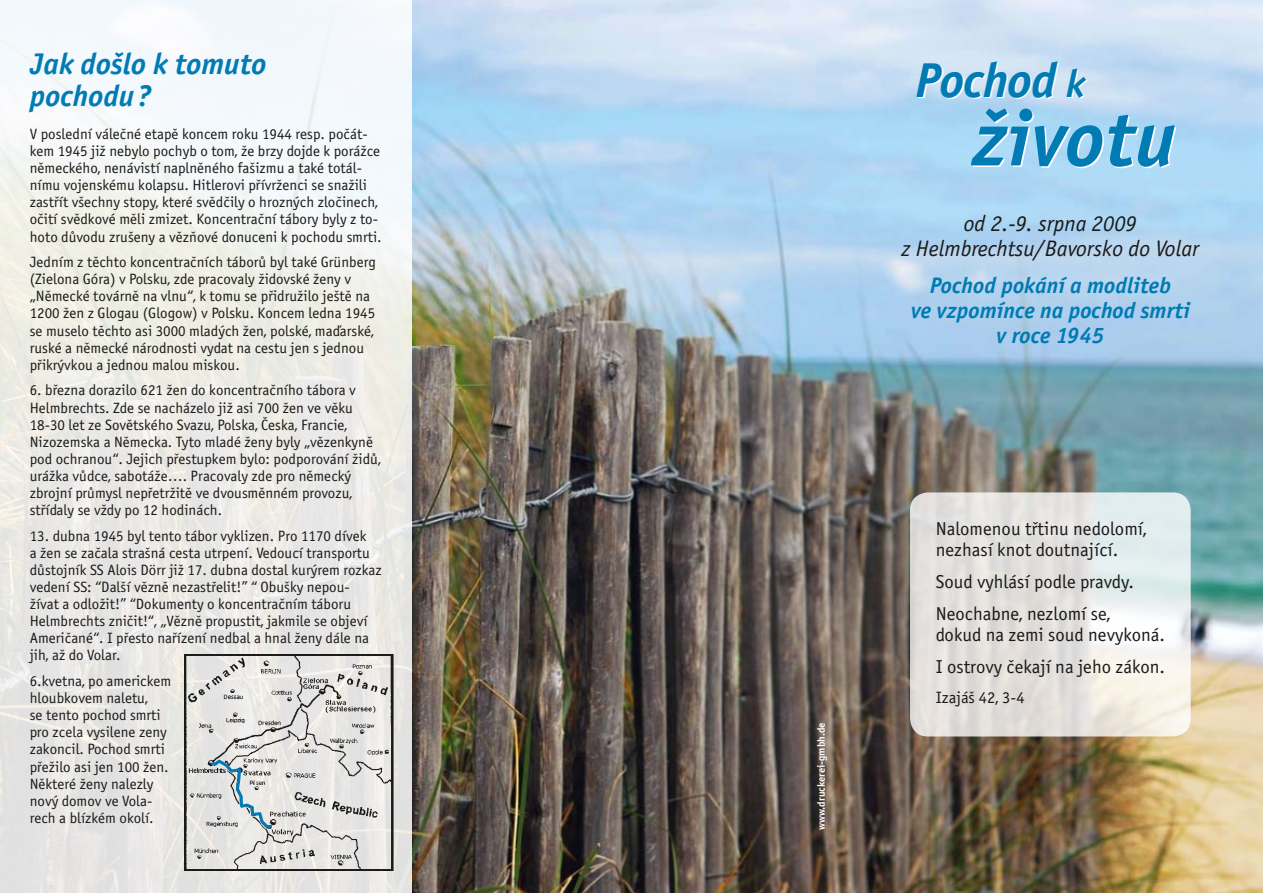
<style>
.page{position:relative;width:1263px;height:893px;background:#fff}
.page>*{position:absolute;margin:0;border:0;box-sizing:border-box;transform-origin:0 0}
.t1{font:italic 700 78.6px "Officina Sans E";color:#007bb3}
.t2{font:italic 700 49.05px "Officina Sans E";letter-spacing:-.02em;color:#007bb3}
.t3{font:italic 700 30px/31.5px "Officina Sans E";color:#007bb3}
.t4{font:italic 700 22.5px/24.8px "Officina Sans E";color:#007bb3;text-align:center}
.t5{font:italic 22.5px/24.8px "Officina Sans E";color:#1a1a18;text-align:center}
.t6{font:18.75px/31.8px "Officina Sans E";color:#1a1a18}
.t7{font:16.5px "Officina Sans E";color:#1a1a18}
.t8{font:15px/17.1px "Officina Sans E";color:#1a1a18}
.t9{font:700 10.5px "Officina Sans";color:#fff}
.s1{font-size:39.3px}
</style>
<div class="page">
<img style="left:0;top:0;width:1263px;height:893px">
<svg style="left:910px;top:492px;width:281px;height:244px;background:#e5e5e2"></svg>
<img style="left:184px;top:654px;width:209px;height:217px">
<svg style="left:209px;top:757px;width:64px;height:73px;background:#c5cccf"></svg>
<h3 class="t3" style="left:30px;top:49px;width:238px">Jak došlo k tomuto pochodu ?</h3>
<p class="t8" style="left:30px;top:125px;width:353px">V poslední válečné etapě koncem roku 1944 resp. počát&shy;kem 1945 již nebylo pochyb o tom, že brzy dojde k porážce německého, nenávistí naplněného fašizmu a také totál&shy;nímu vojenskému kolapsu. Hitlerovi přívrženci se snažili zastřít všechny stopy, které svědčily o hrozných zločinech, očití svědkové měli zmizet. Koncentrační tábory byly z to&shy;hoto důvodu zrušeny a vězňové donuceni k pochodu smrti.</p>
<p class="t8" style="left:30px;top:254px;width:348px">Jedním z těchto koncentračních táborů byl také Grünberg (Zielona Góra) v Polsku, zde pracovaly židovské ženy v „Německé továrně na vlnu“, k tomu se přidružilo ještě na 1200 žen z Glogau (Glogow) v Polsku. Koncem ledna 1945 se muselo těchto asi 3000 mladých žen, polské, maďarské, ruské a německé národnosti vydat na cestu jen s jednou přikrývkou a jednou malou miskou.</p>
<p class="t8" style="left:30px;top:382px;width:353px">6. března dorazilo 621 žen do koncentračního tábora v Helmbrechts. Zde se nacházelo již asi 700 žen ve věku 18-30 let ze Sovětského Svazu, Polska, Česka, Francie, Nizozemska a Německa. Tyto mladé ženy byly „vězenkyně pod ochranou“. Jejich přestupkem bylo: podporování židů, urážka vůdce, sabotáže…. Pracovaly zde pro německý zbrojní průmysl nepřetržitě ve dvousměnném provozu, střídaly se vždy po 12 hodinách.</p>
<p class="t8" style="left:30px;top:527px;width:354px">13. dubna 1945 byl tento tábor vyklizen. Pro 1170 dívek<br>a žen se začala strašná cesta utrpení. Vedoucí transportu důstojník SS Alois Dörr již 17. dubna dostal kurýrem rozkaz vedení SS: “Další vězně nezastřelit!” “ Obušky nepou&shy;žívat a odložit!” “Dokumenty o koncentračním táboru Helmbrechts zničit!“, „Vězně propustit, jakmile se objeví Američané“. I přesto nařízení nedbal a hnal ženy dále na jih, až do Volar.</p>
<p class="t8" style="left:30px;top:672px;width:143px">6.kvetna, po americkem hloubkovem naletu,<br>se tento pochod smrti pro zcela vysilene zeny zakoncil. Pochod smrti přežilo asi jen 100 žen.<br>Některé ženy nalezly nový domov ve Vola&shy;rech a blízkém okolí.</p>
<p class="t9" style="left:815px;top:830px;width:109px;rotate:-90deg">www.druckerei-gmbh.de</p>
<h2 class="t2" style="left:915px;top:51px;width:171px">Pochod <span class="s1">k</span></h2>
<h1 class="t1" style="left:972px;top:92px;width:205px">životu</h1>
<h3 class="t5" style="left:901px;top:212px;width:299px">od 2.-9. srpna 2009<br>z Helmbrechtsu/Bavorsko do Volar</h3>
<h3 class="t4" style="left:911px;top:274px;width:281px">Pochod pokání a modliteb<br>ve vzpomínce na pochod smrti v roce 1945</h3>
<p class="t6" style="left:936px;top:518px;width:212px;line-height:21.3px">Nalomenou třtinu nedolomí, nezhasí knot doutnající.</p>
<p class="t6" style="left:936px;top:566px;width:200px">Soud vyhlásí podle pravdy.<br>Neochabne, nezlomí se,</p>
<p class="t6" style="left:936px;top:619px;width:231px">dokud na zemi soud nevykoná.<br>I ostrovy čekají na jeho zákon.</p>
<p class="t7" style="left:936px;top:688px;width:90px">Izajáš 42, 3-4</p>
</div>
